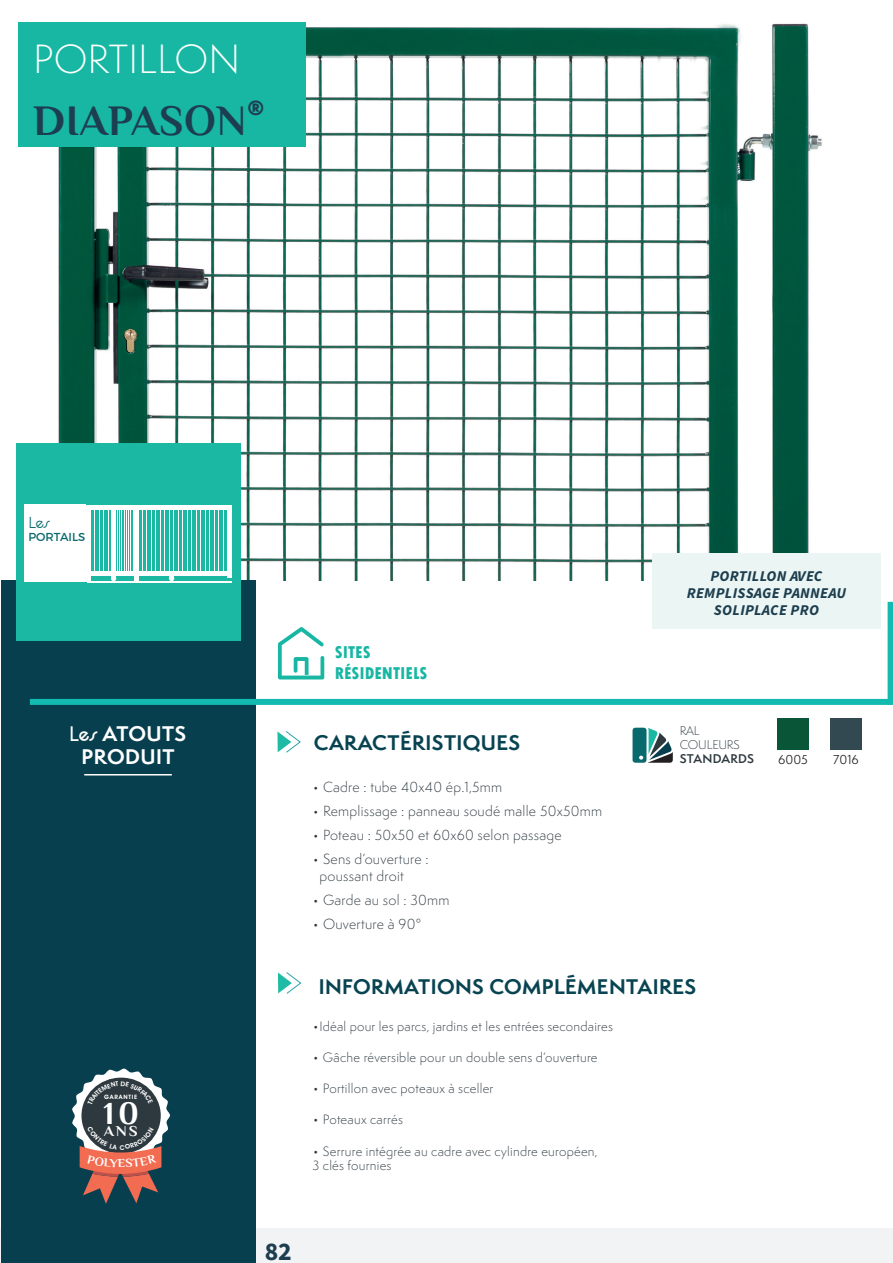
<style>
.page{position:relative;width:893px;height:1263px;background:#fff}
.page>*{position:absolute;margin:0;border:0;box-sizing:border-box;transform-origin:0 0}
.t1{font:700 43.5px "Philosopher";letter-spacing:.01em;color:#1c3e50}
.t2{font:300 37.5px "Semplicita Pro";color:#fff}
.t3{font:700 25.5px "Source Sans Pro";color:#1c3e50}
.t4{font:700 19.5px "Semplicita Pro";letter-spacing:.02em;color:#084351}
.t5{font:700 19.5px/23.4px "Semplicita Pro";letter-spacing:.02em;color:#fff;text-align:center}
.t6{font:800 condensed 18px/21.6px "Tw Cen";color:#18b7a3}
.t7{font:700 15.15px "Philosopher";color:#fff;scale:1.04 1}
.t8{font:italic 700 15px/17.1px "Source Sans Pro";letter-spacing:.02em;color:#1d3e4f;text-align:center}
.t9{font:14.7px "Quadranta";color:#096a6d}
.t10{font:300 13.5px/16.2px "Semplicita Pro";letter-spacing:.02em;color:#2d393f}
.t11{font:300 12.45px/14.9px "Semplicita Pro";letter-spacing:.02em;color:#2d393f}
.t12{font:700 12.15px "Philosopher";color:#fff;scale:1.04 1}
.t13{font:12px "Semplicita Pro";color:#231f20}
.t14{font:300 11.7px/14px "Semplicita Pro";letter-spacing:-.02em;color:#2d393f}
.t15{font:600 11.7px "Semplicita Pro";letter-spacing:.02em;color:#2d393f}
.t16{font:11.55px "Montserrat";color:#096a6d}
.t17{font:600 6px "Avant Garde IT Cby BT";letter-spacing:.125em;color:#fff;scale:1.04 1}
.s1{font-family:"Quadranta"}
.s2{font-size:13.5px}
</style>
<div class="page">
<div style="left:0;top:1228px;width:893px;height:35px;background:#f2f3f4"></div>
<img style="left:1px;top:22px;width:821px;height:559px">
<div style="left:1px;top:581px;width:254px;height:682px;background:#083f4f"></div>
<div style="left:18px;top:22px;width:287px;height:125px;background:#18b7a3"></div>
<div style="left:652px;top:553px;width:229px;height:76px;background:#ebf6f4"></div>
<div style="left:30px;top:699px;width:863px;height:6px;background:#13baaf"></div>
<div style="left:888px;top:602px;width:5px;height:103px;background:#13baaf"></div>
<svg style="left:277px;top:731px;width:24px;height:22px"></svg>
<hr style="left:84px;top:774px;width:88px;height:1px;background:#fff">
<svg style="left:278px;top:972px;width:23px;height:22px"></svg>
<div style="left:777px;top:719px;width:32px;height:31px;background:#085537"></div>
<div style="left:830px;top:719px;width:32px;height:31px;background:#334951"></div>
<div style="left:16px;top:443px;width:224px;height:197px;background:#1bb9a3"></div>
<div style="left:86px;top:505px;width:5px;height:76px;background:#fff"></div>
<hr style="left:135px;top:505px;width:4px;height:76px;background:#fff">
<hr style="left:86px;top:571px;width:53px;height:4px;background:#fff">
<hr style="left:86px;top:505px;width:53px;height:4px;background:#fff">
<hr style="left:94px;top:506px;width:1px;height:68px;background:#fff">
<hr style="left:99px;top:506px;width:1px;height:68px;background:#fff">
<hr style="left:103px;top:506px;width:1px;height:68px;background:#fff">
<hr style="left:108px;top:506px;width:1px;height:68px;background:#fff">
<hr style="left:117px;top:506px;width:1px;height:68px;background:#fff">
<hr style="left:121px;top:506px;width:1px;height:68px;background:#fff">
<hr style="left:126px;top:506px;width:1px;height:68px;background:#fff">
<hr style="left:130px;top:506px;width:1px;height:68px;background:#fff">
<hr style="left:87px;top:581px;width:145px;height:1px;background:#fff">
<div style="left:111px;top:505px;width:5px;height:73px;background:#fff"></div>
<div style="left:227px;top:505px;width:5px;height:73px;background:#fff"></div>
<hr style="left:111px;top:571px;width:121px;height:4px;background:#fff">
<hr style="left:111px;top:505px;width:121px;height:4px;background:#fff">
<hr style="left:119px;top:506px;width:1px;height:68px;background:#fff">
<hr style="left:124px;top:506px;width:1px;height:68px;background:#fff">
<hr style="left:128px;top:506px;width:1px;height:68px;background:#fff">
<hr style="left:133px;top:506px;width:1px;height:68px;background:#fff">
<hr style="left:142px;top:506px;width:1px;height:68px;background:#fff">
<hr style="left:146px;top:506px;width:1px;height:68px;background:#fff">
<hr style="left:151px;top:506px;width:1px;height:68px;background:#fff">
<hr style="left:155px;top:506px;width:1px;height:68px;background:#fff">
<hr style="left:160px;top:506px;width:1px;height:68px;background:#fff">
<hr style="left:164px;top:506px;width:1px;height:68px;background:#fff">
<hr style="left:169px;top:506px;width:1px;height:68px;background:#fff">
<hr style="left:173px;top:506px;width:1px;height:68px;background:#fff">
<hr style="left:178px;top:506px;width:1px;height:68px;background:#fff">
<hr style="left:182px;top:506px;width:1px;height:68px;background:#fff">
<hr style="left:187px;top:506px;width:1px;height:68px;background:#fff">
<hr style="left:191px;top:506px;width:1px;height:68px;background:#fff">
<hr style="left:196px;top:506px;width:1px;height:68px;background:#fff">
<hr style="left:200px;top:506px;width:1px;height:68px;background:#fff">
<hr style="left:205px;top:506px;width:1px;height:68px;background:#fff">
<hr style="left:209px;top:506px;width:1px;height:68px;background:#fff">
<hr style="left:214px;top:506px;width:1px;height:68px;background:#fff">
<hr style="left:218px;top:506px;width:1px;height:68px;background:#fff">
<hr style="left:223px;top:506px;width:1px;height:68px;background:#fff">
<svg style="left:111px;top:578px;width:5px;height:3px"></svg>
<svg style="left:169px;top:575px;width:5px;height:6px"></svg>
<div style="left:25px;top:505px;width:61px;height:77px;background:#fff"></div>
<svg style="left:632px;top:728px;width:41px;height:35px"></svg>
<svg style="left:278px;top:627px;width:46px;height:52px"></svg>
<svg style="left:72px;top:1068px;width:98px;height:136px"></svg>
<h2 class="t2" style="left:33px;top:34px;width:208px">PORTILLON</h2>
<h1 class="t1" style="left:33px;top:97px;width:233px">DIAPASON<sup>®</sup></h1>
<p class="t9" style="left:29px;top:513px;width:22px">Les</p>
<p class="t16" style="left:28px;top:530px;width:58px">PORTAILS</p>
<h3 class="t5" style="left:70px;top:721px;width:118px"><span class="s1">Les</span> ATOUTS<br>PRODUIT</h3>
<p class="t17" style="left:104px;top:1093px;width:33px">GARANTIE</p>
<p class="t7" style="left:103px;top:1123px;width:35px"><sup>10</sup>ANS</p>
<p class="t12" style="left:118px;top:1157px;width:9px">E</p>
<h3 class="t6" style="left:335px;top:641px;width:94px">SITES<br>RÉSIDENTIELS</h3>
<h3 class="t4" style="left:314px;top:728px;width:208px">CARACTÉRISTIQUES</h3>
<p class="t10" style="left:312px;top:779px;width:191px">• Cadre : tube 40x40 ép.1,5mm</p>
<p class="t10" style="left:312px;top:803px;width:291px">• Remplissage : panneau soudé malle 50x50mm</p>
<p class="t10" style="left:312px;top:827px;width:251px">• Poteau : 50x50 et 60x60 selon passage</p>
<p class="t10" style="left:319px;top:851px;width:111px;text-indent:-7px">• Sens d’ouverture : poussant droit</p>
<p class="t10" style="left:312px;top:891px;width:138px">• Garde au sol : 30mm</p>
<p class="t10" style="left:312px;top:915px;width:110px">• Ouverture à 90°</p>
<p class="t8" style="left:687px;top:568px;width:161px">PORTILLON AVEC<br>REMPLISSAGE PANNEAU<br>SOLIPLACE PRO</p>
<p class="t14" style="left:680px;top:724px;width:61px">RAL<br>COULEURS</p>
<p class="t15" style="left:680px;top:750px;width:76px">STANDARDS</p>
<p class="t13" style="left:778px;top:751px;width:31px">6005</p>
<p class="t13" style="left:833px;top:751px;width:27px">7016</p>
<h3 class="t4" style="left:319px;top:971px;width:379px">INFORMATIONS COMPLÉMENTAIRES</h3>
<p class="t11" style="left:312px;top:1019px;width:302px"><span class="s2">•</span>Idéal pour les parcs, jardins et les entrées secondaires</p>
<p class="t11" style="left:312px;top:1050px;width:287px"><span class="s2">•</span> Gâche réversible pour un double sens d’ouverture</p>
<p class="t11" style="left:312px;top:1081px;width:183px"><span class="s2">•</span> Portillon avec poteaux à sceller</p>
<p class="t11" style="left:312px;top:1112px;width:92px"><span class="s2">•</span> Poteaux carrés</p>
<p class="t11" style="left:312px;top:1143px;width:287px"><span class="s2">•</span> Serrure intégrée au cadre avec cylindre européen,<br>3 clés fournies</p>
<h3 class="t3" style="left:265px;top:1234px;width:29px">82</h3>
</div>
